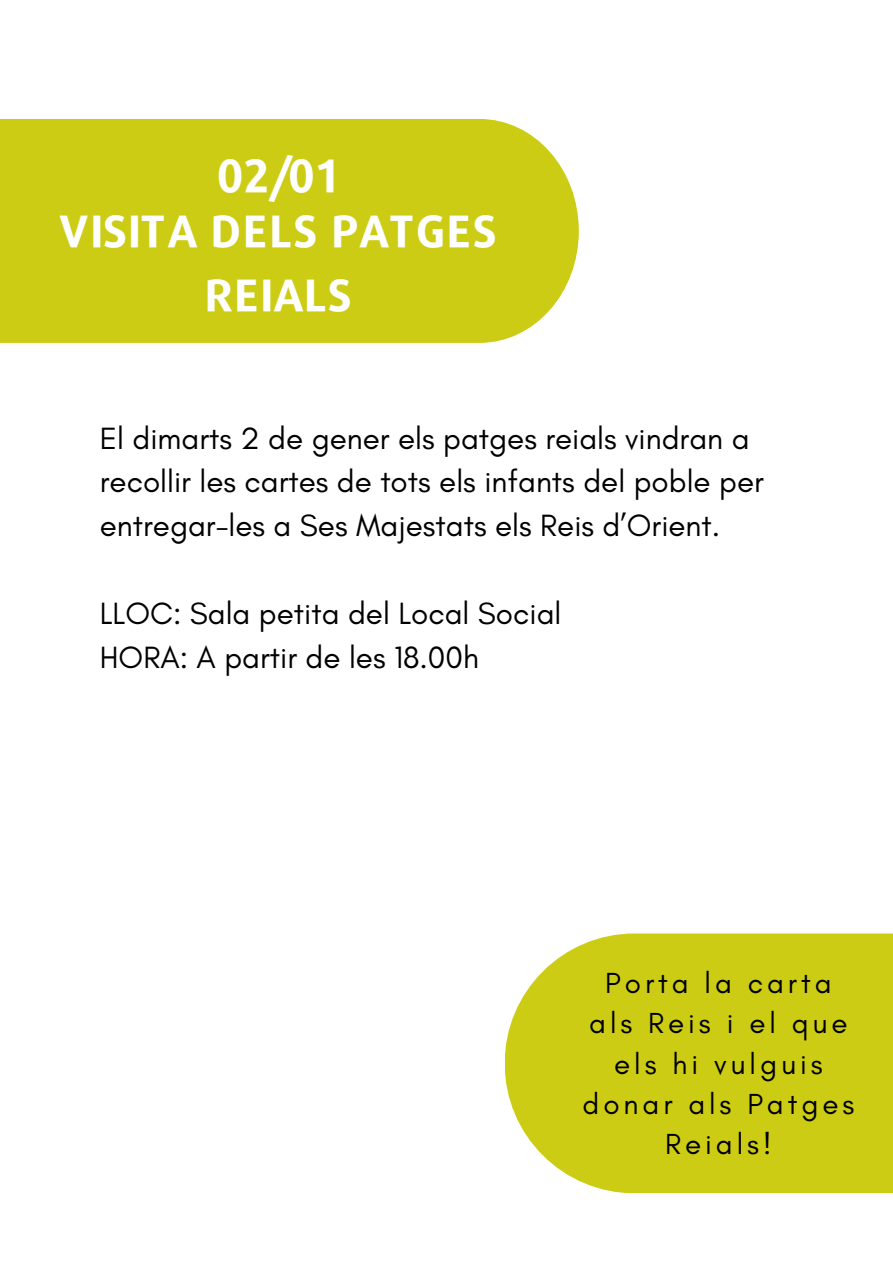
<style>
.page{position:relative;width:893px;height:1264px;background:#fff}
.page>*{position:absolute;margin:0;border:0;box-sizing:border-box;transform-origin:0 0}
.t1{font:700 46.5px "Repo";color:#fff}
.t2{font:700 45px/64.1px "Repo";color:#fff;text-align:center}
.t3{font:31.35px/43.8px "Glacial Indifference";color:#000}
.t4{font:29.55px/40.5px "Glacial Indifference";letter-spacing:.135em;color:#000;text-align:center}
</style>
<div class="page">
<div style="left:0;top:119px;width:578px;height:224px;background:#cdcc15"></div>
<svg style="left:505px;top:933px;width:387px;height:260px;background:#d0cf25"></svg>
<h1 class="t1" style="left:217px;top:145px;width:125px">02/01</h1>
<h2 class="t2" style="left:60px;top:197px;width:439px">VISITA DELS PATGES<br>REIALS</h2>
<p class="t3" style="left:100px;top:416px;width:665px">El dimarts 2 de gener els patges reials vindran a recollir les cartes de tots els infants del poble per entregar-les a Ses Majestats els Reis d’Orient.</p>
<p class="t3" style="left:100px;top:591px;width:463px">LLOC: Sala petita del Local Social<br>HORA: A partir de les 18.00h</p>
<p class="t4" style="left:582px;top:961px;width:273px">Porta la carta als Reis i el que els hi vulguis donar als Patges<br>Reials!</p>
</div>
